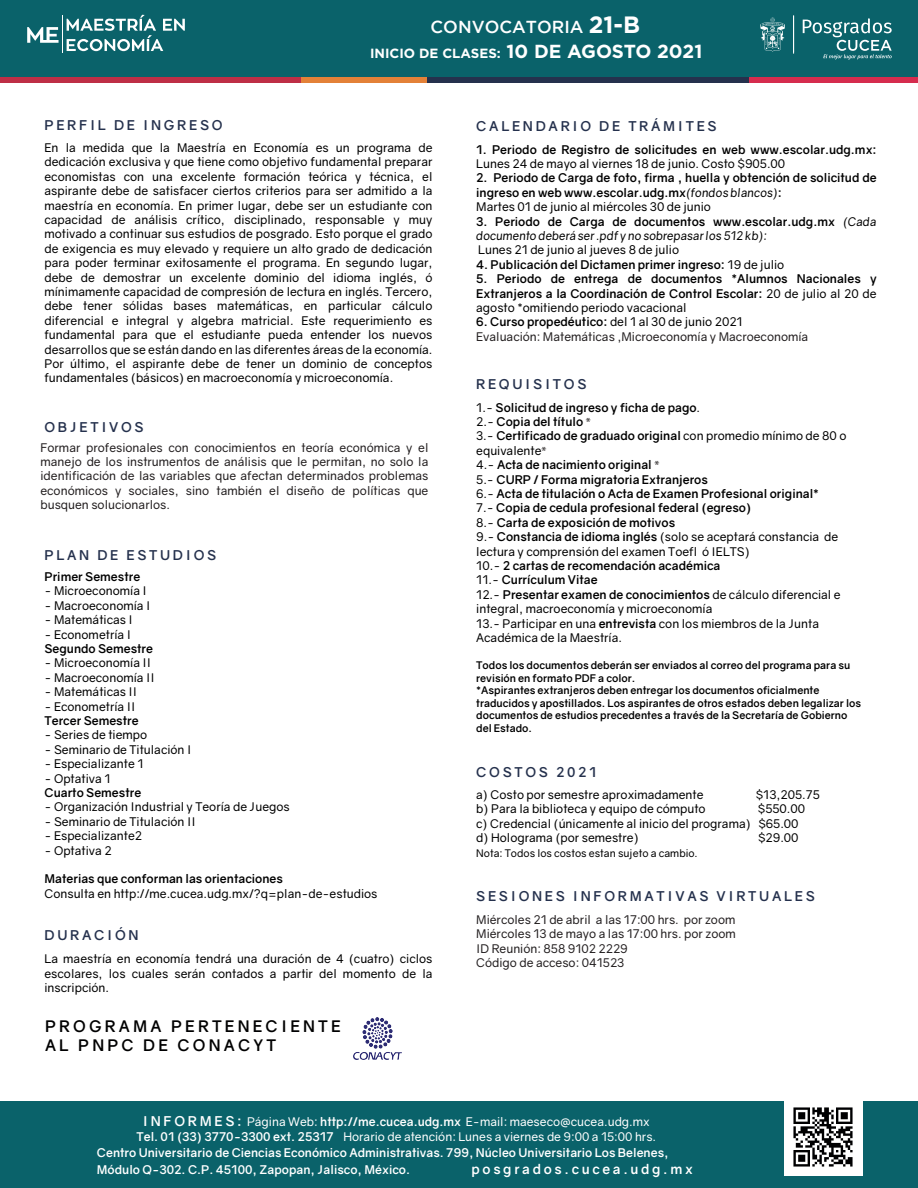
<style>
.page{position:relative;width:918px;height:1188px;background:#fff}
.page>*{position:absolute;margin:0;border:0;box-sizing:border-box;transform-origin:0 0}
.t1{font:500 17.4px "Gotham";color:#fff}
.t2{font:700 15.9px/19px "Gravity";letter-spacing:.2em;color:#000001}
.t3{font:700 13.5px "Gravity";letter-spacing:.2em;color:#25314d}
.t4{font:700 13.5px "Gravity";letter-spacing:.2em;color:#fff}
.t5{font:700 13.35px "Gotham";color:#fff}
.t6{font:12px/14.4px "Gravity";color:#000001;text-align:justify}
.t7{font:700 12px/14.4px "Gravity";color:#000001}
.t8{font:12px/14.4px "Gravity";color:#231f20}
.t9{font:12px/14.4px "Gravity";color:#fff;text-align:center}
.t10{font:700 12px/16.2px "Gravity";color:#fff}
.t11{font:italic 12px/14.4px "Gravity";color:#000001}
.t12{font:700 10.5px/12.6px "Gravity";color:#000001}
.t13{font:10.5px "Gravity";color:#000001}
.s1{font-weight:700;font-size:23.55px}
.s2{font-size:18.9px}
.s3{font-weight:400;font-style:italic}
.s4{font-weight:400}
.s5{font-weight:700;font-style:normal}
.s6{font-weight:700;color:#000001}
.s7{color:#000001}
.s8{font-family:"Myriad Pro";font-weight:400;color:#231f20}
.s9{font-weight:700;font-size:13.5px}
.s10{font-weight:700}
</style>
<div class="page">
<div style="left:0;top:0;width:918px;height:77px;background:#0a626a"></div>
<div style="left:0;top:1102px;width:918px;height:86px;background:#0a626a"></div>
<svg style="left:760px;top:18px;width:25px;height:34px"></svg>
<hr style="left:793px;top:16px;width:1px;height:38px;background:#fff">
<svg style="left:803px;top:18px;width:89px;height:41px"></svg>
<div style="left:0;top:77px;width:302px;height:6px;background:#be2e46"></div>
<div style="left:301px;top:77px;width:132px;height:6px;background:#e38138"></div>
<div style="left:427px;top:77px;width:324px;height:6px;background:#25314d"></div>
<div style="left:750px;top:77px;width:168px;height:6px;background:#d52c4e"></div>
<img style="left:784px;top:1102px;width:77px;height:74px">
<hr style="left:62px;top:15px;width:1px;height:38px;background:#fff">
<svg style="left:27px;top:27px;width:32px;height:16px"></svg>
<svg style="left:67px;top:15px;width:118px;height:36px"></svg>
<img style="left:353px;top:1018px;width:49px;height:42px">
<p class="t3" style="left:44px;top:116px;width:180px">PERFIL DE INGRESO</p>
<h1 class="t1" style="left:431px;top:17px;width:211px">CONVOCATORIA <span class="s1">21-B</span></h1>
<p class="t5" style="left:370px;top:45px;width:334px">INICIO DE CLASES: <span class="s2">10 DE AGOSTO 2021</span></p>
<p class="t3" style="left:476px;top:118px;width:242px">CALENDARIO DE TRÁMITES</p>
<p class="t6" style="left:44px;top:140px;width:390px">En la medida que la Maestría en Economía es un programa de dedicación exclusiva y que tiene como objetivo fundamental preparar economistas con una excelente formación teórica y técnica, el aspirante debe de satisfacer ciertos criterios para ser admitido a la maestría en economía. En primer lugar, debe ser un estudiante con capacidad de análisis crítico, disciplinado, responsable y muy motivado a continuar sus estudios de posgrado. Esto porque el grado de exigencia es muy elevado y requiere un alto grado de dedicación para poder terminar exitosamente el programa. En segundo lugar, debe de demostrar un excelente dominio del idioma inglés, ó mínimamente capacidad de compresión de lectura en inglés. Tercero, debe tener sólidas bases matemáticas, en particular cálculo diferencial e integral y algebra matricial. Este requerimiento es fundamental para que el estudiante pueda entender los nuevos desarrollos que se están dando en las diferentes áreas de la economía.<br>Por último, el aspirante debe de tener un dominio de conceptos fundamentales (básicos) en macroeconomía y microeconomía.</p>
<p class="t3" style="left:44px;top:418px;width:101px">OBJETIVOS</p>
<p class="t8" style="left:40px;top:440px;width:390px;text-align:justify">Formar profesionales con conocimientos en teoría económica y el manejo de los instrumentos de análisis que le permitan, no solo la identificación de las variables que afectan determinados problemas económicos y sociales, sino también el diseño de políticas que busquen solucionarlos.</p>
<p class="t3" style="left:44px;top:547px;width:173px">PLAN DE ESTUDIOS</p>
<p class="t7" style="left:44px;top:570px;width:97px">Primer Semestre</p>
<p class="t6" style="left:44px;top:584px;width:104px">- Microeconomía I</p>
<p class="t6" style="left:44px;top:598px;width:107px">- Macroeconomía I</p>
<p class="t6" style="left:44px;top:613px;width:90px">- Matemáticas I</p>
<p class="t6" style="left:44px;top:627px;width:88px">- Econometría I</p>
<p class="t7" style="left:44px;top:642px;width:110px">Segundo Semestre</p>
<p class="t6" style="left:44px;top:656px;width:108px">- Microeconomía II</p>
<p class="t6" style="left:44px;top:670px;width:112px">- Macroeconomía II</p>
<p class="t6" style="left:44px;top:685px;width:94px">- Matemáticas II</p>
<p class="t6" style="left:44px;top:699px;width:92px">- Econometría II</p>
<p class="t7" style="left:44px;top:714px;width:96px">Tercer Semestre</p>
<p class="t6" style="left:44px;top:728px;width:104px">- Series de tiempo</p>
<p class="t6" style="left:44px;top:742px;width:148px">- Seminario de Titulación I</p>
<p class="t6" style="left:44px;top:757px;width:101px">- Especializante 1</p>
<p class="t6" style="left:44px;top:771px;width:68px">- Optativa 1</p>
<p class="t7" style="left:44px;top:786px;width:98px">Cuarto Semestre</p>
<p class="t6" style="left:44px;top:800px;width:247px">- Organización Industrial y Teoría de Juegos</p>
<p class="t6" style="left:44px;top:814px;width:153px">- Seminario de Titulación II</p>
<p class="t6" style="left:44px;top:829px;width:99px">- Especializante2</p>
<p class="t6" style="left:44px;top:843px;width:69px">- Optativa 2</p>
<p class="t7" style="left:44px;top:872px;width:240px">Materias que conforman las orientaciones</p>
<p class="t6" style="left:44px;top:886px;width:335px">Consulta en http://me.cucea.udg.mx/?q=plan-de-estudios</p>
<p class="t3" style="left:44px;top:927px;width:96px">DURACIÓN</p>
<p class="t6" style="left:44px;top:952px;width:390px">La maestría en economía tendrá una duración de 4 (cuatro) ciclos escolares, los cuales serán contados a partir del momento de la inscripción.</p>
<h2 class="t2" style="left:45px;top:1017px;width:297px">PROGRAMA PERTENECIENTE<br>AL PNPC DE CONACYT</h2>
<p class="t7" style="left:476px;top:142px;width:402px">1. Periodo de Registro de solicitudes en web www.escolar.udg.mx:</p>
<p class="t6" style="left:476px;top:157px;width:311px">Lunes 24 de mayo al viernes 18 de junio. Costo $905.00</p>
<p class="t7" style="left:476px;top:171px;width:402px">2. Periodo de Carga de foto, firma , huella y obtención de solicitud de ingreso en web www.escolar.udg.mx<span class="s3">(fondos blancos)</span>:<br><span class="s4">Martes 01 de junio al miércoles 30 de junio</span></p>
<p class="t11" style="left:476px;top:214px;width:402px"><span class="s5">3. Periodo de Carga de documentos www.escolar.udg.mx</span> (Cada documento deberá ser .pdf y no sobrepasar los 512 kb):</p>
<p class="t6" style="left:478px;top:243px;width:203px">Lunes 21 de junio al jueves 8 de julio</p>
<p class="t7" style="left:476px;top:257px;width:310px">4. Publicación del Dictamen primer ingreso: <span class="s4">19 de julio</span></p>
<p class="t7" style="left:476px;top:272px;width:402px;text-align:justify">5. Periodo de entrega de documentos *Alumnos Nacionales y Extranjeros a la Coordinación de Control Escolar: <span class="s4">20 de julio al 20 de agosto *omitiendo periodo vacacional</span></p>
<p class="t8" style="left:476px;top:315px;width:334px"><span class="s6">6. Curso propedéutico:</span> <span class="s7">del 1 al 30 de junio 2021<br></span>Evaluación: Matemáticas ,Microeconomía y Macroeconomía</p>
<p class="t3" style="left:476px;top:376px;width:112px">REQUISITOS</p>
<p class="t7" style="left:476px;top:400px;width:372px"><span class="s4">1.-</span> Solicitud de ingreso y ficha de pago<span class="s4">.<br>2.-</span> Copia del título <span class="s8">*<br></span><span class="s4">3.-</span> Certificado de graduado original <span class="s4">con promedio mínimo de 80 o equivalente</span><span class="s8">*<br></span><span class="s4">4.-</span> Acta de nacimiento original <span class="s8">*<br></span><span class="s4">5.-</span> CURP / Forma migratoria Extranjeros<br><span class="s4">6.-</span> Acta de titulación o Acta de Examen Profesional original*<br><span class="s4">7.-</span> Copia de cedula profesional federal (egreso)<br><span class="s4">8.-</span> Carta de exposición de motivos<br><span class="s4">9.-</span> Constancia de idioma inglés <span class="s4">(solo se aceptará constancia de lectura y comprensión del examen Toefl ó IELTS)<br>10.-</span> 2 cartas de recomendación académica<br><span class="s4">11.-</span> Currículum Vitae<br><span class="s4">12.-</span> Presentar examen de conocimientos <span class="s4">de cálculo diferencial e integral, macroeconomía y microeconomía<br>13.- Participar en una</span> entrevista <span class="s4">con los miembros de la Junta Académica de la Maestría.</span></p>
<p class="t12" style="left:476px;top:659px;width:386px">Todos los documentos deberán ser enviados al correo del programa para su revisión en formato PDF a color.<br>*Aspirantes extranjeros deben entregar los documentos oficialmente traducidos y apostillados. Los aspirantes de otros estados deben legalizar los documentos de estudios precedentes a través de la Secretaría de Gobierno del Estado.</p>
<p class="t3" style="left:476px;top:763px;width:122px">COSTOS 2021</p>
<p class="t6" style="left:476px;top:788px;width:229px">a) Costo por semestre aproximadamente</p>
<p class="t6" style="left:756px;top:788px;width:66px">$13,205.75</p>
<p class="t6" style="left:476px;top:802px;width:231px">b) Para la biblioteca y equipo de cómputo</p>
<p class="t6" style="left:476px;top:802px;width:330px;text-align:left;text-indent:282px">$550.00 c) Credencial (únicamente al inicio del programa) $65.00 d) Holograma (por semestre)</p>
<p class="t6" style="left:758px;top:831px;width:42px">$29.00</p>
<p class="t13" style="left:476px;top:846px;width:223px">Nota: Todos los costos estan sujeto a cambio.</p>
<p class="t3" style="left:476px;top:887px;width:340px">SESIONES INFORMATIVAS VIRTUALES</p>
<p class="t8" style="left:476px;top:913px;width:261px">Miércoles 21 de abril a las 17:00 hrs. por zoom Miércoles 13 de mayo a las 17:00 hrs. por zoom ID Reunión: 858 9102 2229<br>Código de acceso: 041523</p>
<p class="t9" style="left:136px;top:1115px;width:521px"><span class="s9">I N F O R M E S :</span> Página Web: <span class="s10">http://me.cucea.udg.mx</span> E-mail: maeseco@cucea.udg.mx<br><span class="s10">Tel. 01 (33) 3770-3300 ext. 25317</span> Horario de atención: Lunes a viernes de 9:00 a 15:00 hrs.</p>
<p class="t10" style="left:97px;top:1145px;width:573px">Centro Universitario de Ciencias Económico Administrativas. 799, Núcleo Universitario Los Belenes,<br>Módulo Q-302. C.P. 45100, Zapopan, Jalisco, México.</p>
<p class="t4" style="left:472px;top:1160px;width:223px">posgrados.cucea.udg.mx</p>
</div>
